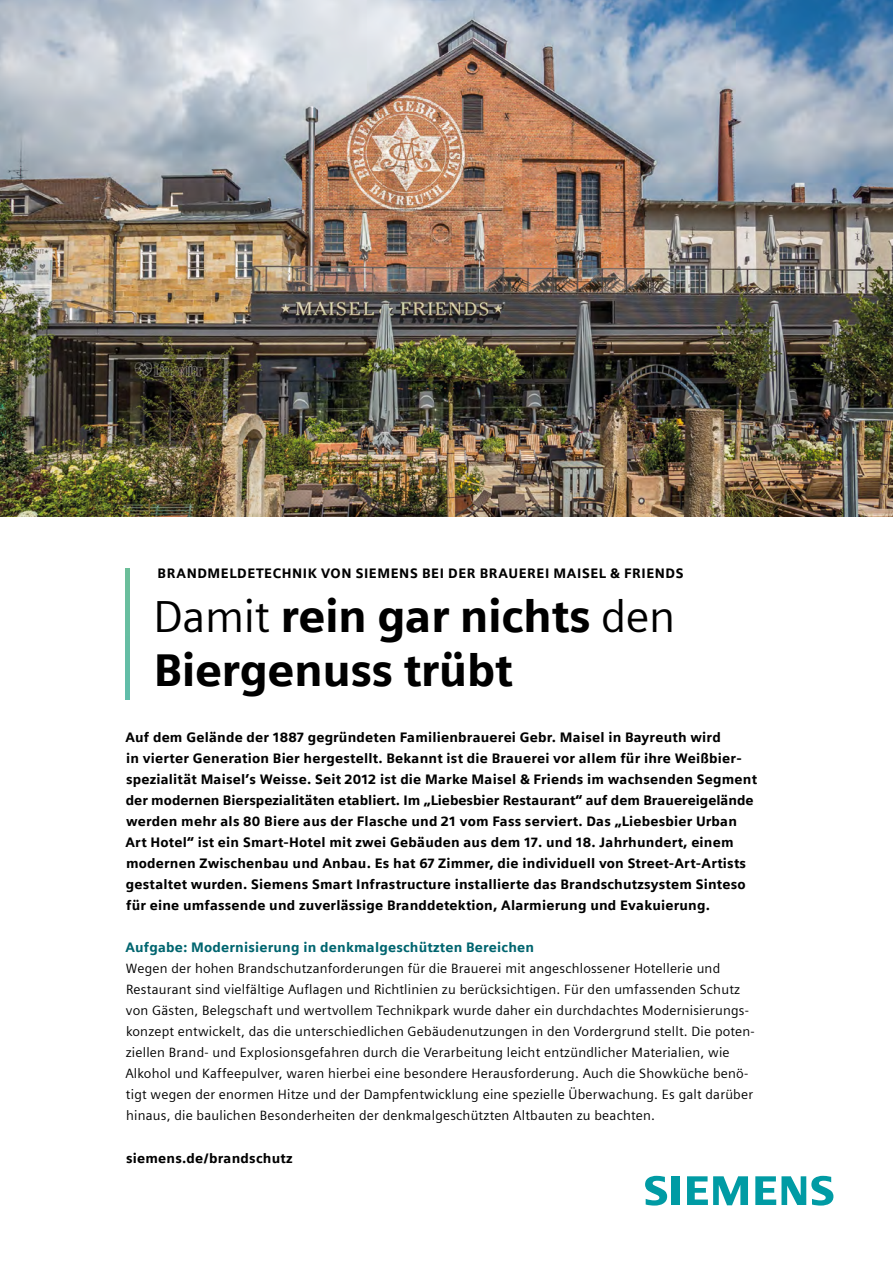
<style>
.page{position:relative;width:893px;height:1263px;background:#fff}
.page>*{position:absolute;margin:0;border:0;box-sizing:border-box;transform-origin:0 0}
.t1{font:900 45px/54px "Siemens Sans";letter-spacing:-.01em;color:#000}
.t2{font:900 13.5px/21px "Siemens Sans";letter-spacing:.015em;color:#000}
.t3{font:13.5px/21px "Siemens Sans";letter-spacing:.015em;color:#000}
.t4{font:900 13.5px "Siemens Sans";letter-spacing:.045em;color:#000}
.t5{font:900 13.5px "Siemens Sans";letter-spacing:.015em;color:#00656f}
.s1{font-weight:400}
</style>
<div class="page">
<svg style="left:645px;top:1176px;width:35px;height:29px"></svg>
<svg style="left:687px;top:1176px;width:61px;height:29px"></svg>
<svg style="left:755px;top:1176px;width:78px;height:29px"></svg>
<div style="left:125px;top:568px;width:5px;height:132px;background:#67bea1"></div>
<img style="left:0;top:0;width:893px;height:517px">
<p class="t4" style="left:158px;top:563px;width:527px">BRANDMELDETECHNIK VON SIEMENS BEI DER BRAUEREI MAISEL &amp; FRIENDS</p>
<h1 class="t1" style="left:153px;top:587px;width:523px"><span class="s1">Damit</span> rein gar nichts <span class="s1">den<br></span>Biergenuss trübt</h1>
<p class="t2" style="left:125px;top:726px;width:633px">Auf dem Gelände der 1887 gegründeten Familienbrauerei Gebr. Maisel in Bayreuth wird<br>in vierter Generation Bier hergestellt. Bekannt ist die Brauerei vor allem für ihre Weißbier&shy;spezialität Maisel’s Weisse. Seit 2012 ist die Marke Maisel &amp; Friends im wachsenden Segment der modernen Bierspezialitäten etabliert. Im „Liebesbier Restaurant“ auf dem Brauereigelände werden mehr als 80 Biere aus der Flasche und 21 vom Fass serviert. Das „Liebesbier Urban Art Hotel“ ist ein Smart-Hotel mit zwei Gebäuden aus dem 17. und 18. Jahrhundert, einem modernen Zwischenbau und Anbau. Es hat 67 Zimmer, die individuell von Street-Art-Artists gestaltet wurden. Siemens Smart Infrastructure installierte das Brandschutzsystem Sinteso für eine umfassende und zuverlässige Branddetektion, Alarmierung und Evakuierung.</p>
<p class="t5" style="left:125px;top:937px;width:410px">Aufgabe: Modernisierung in denkmalgeschützten Bereichen</p>
<p class="t3" style="left:125px;top:957px;width:631px">Wegen der hohen Brandschutzanforderungen für die Brauerei mit angeschlossener Hotellerie und Restaurant sind vielfältige Auflagen und Richtlinien zu berücksichtigen. Für den umfassenden Schutz von Gästen, Belegschaft und wertvollem Technikpark wurde daher ein durchdachtes Modernisierungs&shy;konzept entwickelt, das die unterschiedlichen Gebäudenutzungen in den Vordergrund stellt. Die poten&shy;ziellen Brand- und Explosionsgefahren durch die Verarbeitung leicht entzündlicher Materialien, wie Alkohol und Kaffeepulver, waren hierbei eine besondere Herausforderung. Auch die Showküche benö&shy;tigt wegen der enormen Hitze und der Dampfentwicklung eine spezielle Überwachung. Es galt darüber hinaus, die baulichen Besonderheiten der denkmalgeschützten Altbauten zu beachten.</p>
<p class="t2" style="left:126px;top:1147px;width:168px">siemens.de/brandschutz</p>
</div>
